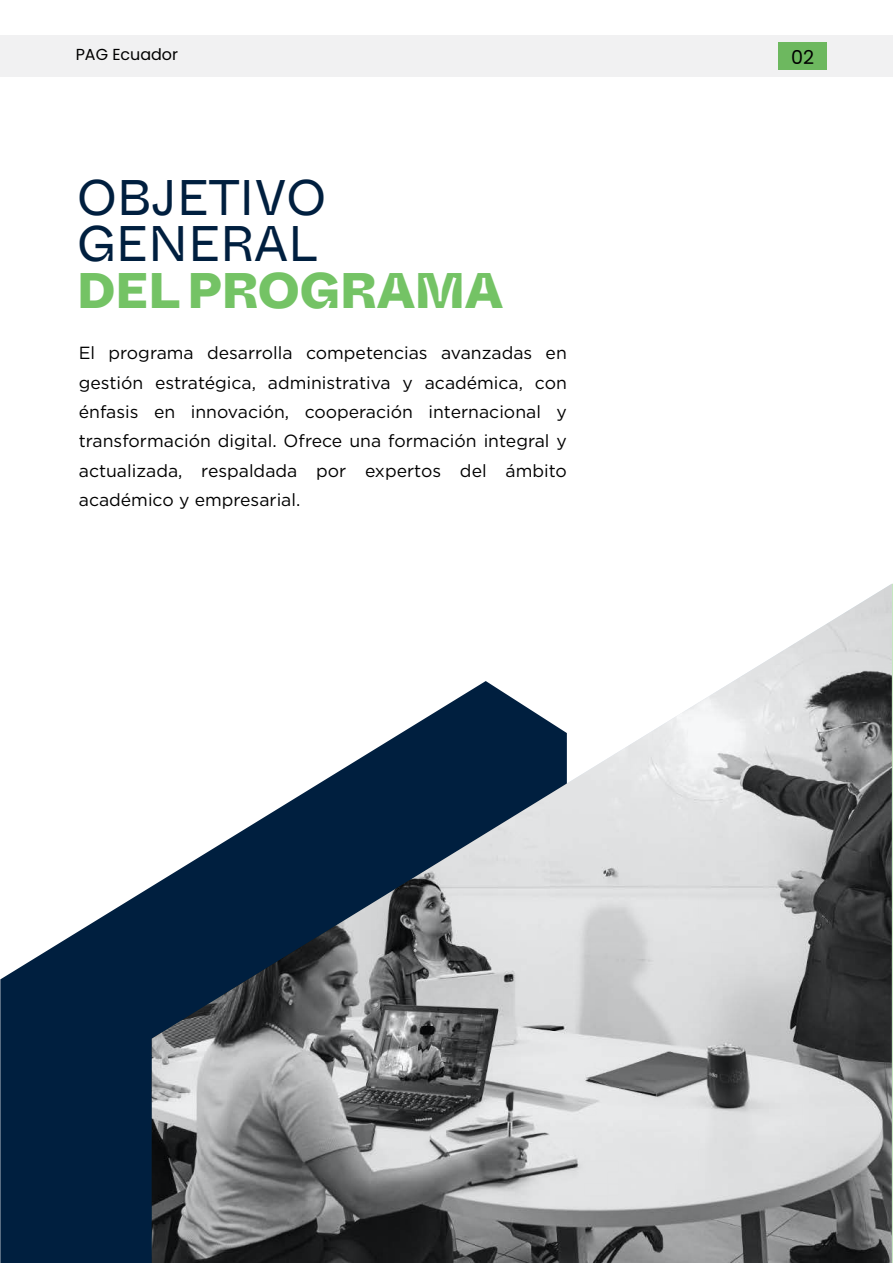
<style>
.page{position:relative;width:893px;height:1263px;background:#fff}
.page>*{position:absolute;margin:0;border:0;box-sizing:border-box;transform-origin:0 0}
.t1{font:49.95px/46.5px "Whyte Inktrap";color:#001f3f}
.t2{font:800 49.95px "Whyte Inktrap";color:#74c365}
.t3{font:19.2px "Poppins";color:#000}
.t4{font:17.55px/29.2px "Gotham";color:#000;text-align:justify}
.t5{font:15.9px "Poppins";color:#000}
</style>
<div class="page">
<svg style="left:0;top:886px;width:152px;height:377px;background:#203b57"></svg>
<svg style="left:152px;top:584px;width:740px;height:679px"></svg>
<svg style="left:892px;top:584px;width:1px;height:679px"></svg>
<div style="left:0;top:35px;width:893px;height:41px;background:#f1f1f2"></div>
<div style="left:778px;top:42px;width:49px;height:28px;background:#6db85f"></div>
<p class="t5" style="left:76px;top:45px;width:104px">PAG Ecuador</p>
<p class="t3" style="left:791px;top:46px;width:25px">02</p>
<h1 class="t1" style="left:77px;top:171px;width:251px">OBJETIVO<br>GENERAL</h1>
<h1 class="t2" style="left:77px;top:251px;width:427px">DEL PROGRAMA</h1>
<p class="t4" style="left:79px;top:338px;width:490px">El programa desarrolla competencias avanzadas en gestión estratégica, administrativa y académica, con énfasis en innovación, cooperación internacional y transformación digital. Ofrece una formación integral y actualizada, respaldada por expertos del ámbito académico y empresarial.</p>
</div>
